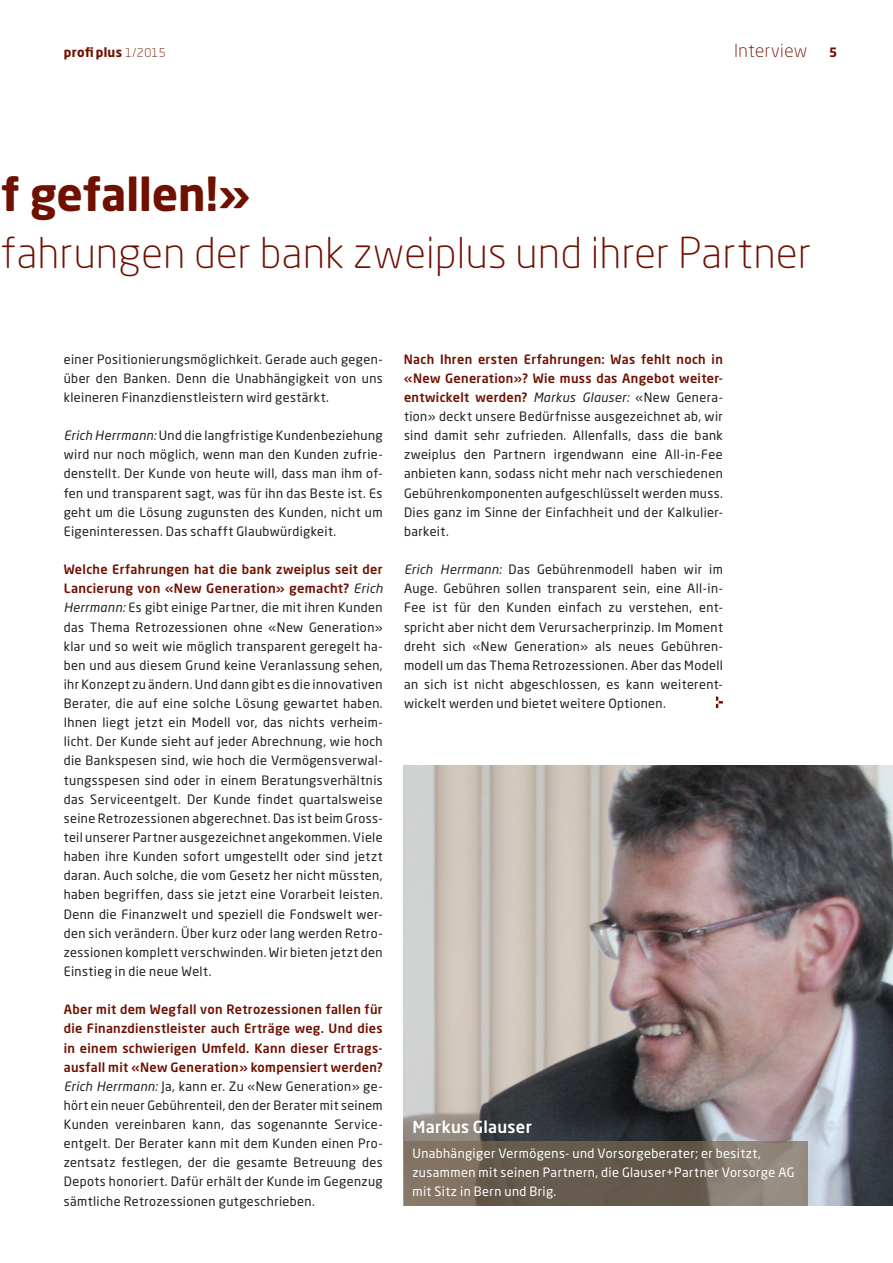
<style>
.page{position:relative;width:893px;height:1263px;background:#fff}
.page>*{position:absolute;margin:0;border:0;box-sizing:border-box;transform-origin:0 0}
.t1{font:700 45px "Neo Sans Pro";color:#6f1000}
.t2{font:300 42px "Neo Sans Pro";letter-spacing:.015em;color:#6f1000}
.t3{font:300 18px "Neo Sans Pro";letter-spacing:.02em;color:#6f1000}
.t4{font:500 16.5px "Neo Sans Pro";letter-spacing:.015em;color:#fff}
.t5{font:12.75px/19.2px "Neo Sans Pro";letter-spacing:.03em;color:#231f20;text-align:justify}
.t6{font:12.75px/19.2px "Neo Sans Pro";letter-spacing:.035em;color:#fff}
.t7{font:700 12.75px "Neo Sans Pro";letter-spacing:.025em;color:#6f1000}
.s1{font-weight:300;font-size:12px}
.s2{font-weight:700;font-size:12.75px}
.s3{font-style:italic}
.s4{font-weight:500;color:#6f1000}
</style>
<div class="page">
<img style="left:404px;top:765px;width:489px;height:440px">
<svg style="left:716px;top:696px;width:7px;height:12px"></svg>
<svg style="left:404px;top:1141px;width:404px;height:64px;background:#74685b"></svg>
<p class="t7" style="left:64px;top:44px;width:103px">profi plus <span class="s1">1/2015</span></p>
<h3 class="t3" style="left:734px;top:40px;width:105px">Interview <span class="s2">5</span></h3>
<h1 class="t1" style="left:1px;top:165px;width:251px">f gefallen!»</h1>
<h2 class="t2" style="left:1px;top:228px;width:812px">fahrungen der bank zweiplus und ihrer Partner</h2>
<p class="t5" style="left:64px;top:349px;width:320px">einer Positionierungsmöglichkeit. Gerade auch gegen&shy;über den Banken. Denn die Unabhängigkeit von uns kleineren Finanzdienstleistern wird gestärkt.</p>
<p class="t5" style="left:64px;top:426px;width:320px"><span class="s3">Erich Herrmann:</span> Und die langfristige Kundenbeziehung wird nur noch möglich, wenn man den Kunden zufrie&shy;denstellt. Der Kunde von heute will, dass man ihm of&shy;fen und transparent sagt, was für ihn das Beste ist. Es geht um die Lösung zugunsten des Kunden, nicht um Eigeninteressen. Das schafft Glaubwürdigkeit.</p>
<p class="t5" style="left:64px;top:560px;width:320px"><span class="s4">Welche Erfahrungen hat die bank zweiplus seit der Lancierung von «New Generation» gemacht?</span> <span class="s3">Erich Herrmann:</span> Es gibt einige Partner, die mit ihren Kunden das Thema Retrozessionen ohne «New Generation» klar und so weit wie möglich transparent geregelt ha&shy;ben und aus diesem Grund keine Veranlassung sehen, ihr Konzept zu ändern. Und dann gibt es die innovativen Berater, die auf eine solche Lösung gewartet haben.<br>Ihnen liegt jetzt ein Modell vor, das nichts verheim&shy;licht. Der Kunde sieht auf jeder Abrechnung, wie hoch die Bankspesen sind, wie hoch die Vermögensverwal&shy;tungsspesen sind oder in einem Beratungsverhältnis das Serviceentgelt. Der Kunde findet quartalsweise seine Retrozessionen abgerechnet. Das ist beim Gross&shy;teil unserer Partner ausgezeichnet angekommen. Viele haben ihre Kunden sofort umgestellt oder sind jetzt daran. Auch solche, die vom Gesetz her nicht müssten, haben begriffen, dass sie jetzt eine Vorarbeit leisten.<br>Denn die Finanzwelt und speziell die Fondswelt wer&shy;den sich verändern. Über kurz oder lang werden Retro&shy;zessionen komplett verschwinden. Wir bieten jetzt den Einstieg in die neue Welt.</p>
<p class="t5" style="left:64px;top:1000px;width:320px"><span class="s4">Aber mit dem Wegfall von Retrozessionen fallen für die Finanzdienstleister auch Erträge weg. Und dies in einem schwierigen Umfeld. Kann dieser Ertrags&shy;ausfall mit «New Generation» kompensiert werden?<br></span><span class="s3">Erich Herrmann:</span> Ja, kann er. Zu «New Generation» ge&shy;hört ein neuer Gebührenteil, den der Berater mit seinem Kunden vereinbaren kann, das sogenannte Service&shy;entgelt. Der Berater kann mit dem Kunden einen Pro&shy;zentsatz festlegen, der die gesamte Betreuung des Depots honoriert. Dafür erhält der Kunde im Gegenzug sämtliche Retrozessionen gutgeschrieben.</p>
<p class="t5" style="left:404px;top:349px;width:320px"><span class="s4">Nach Ihren ersten Erfahrungen: Was fehlt noch in «New Generation»? Wie muss das Angebot weiter&shy;entwickelt werden?</span> <span class="s3">Markus Glauser:</span> «New Genera&shy;tion» deckt unsere Bedürfnisse ausgezeichnet ab, wir sind damit sehr zufrieden. Allenfalls, dass die bank zweiplus den Partnern irgendwann eine All-in-Fee anbieten kann, sodass nicht mehr nach verschiedenen Gebührenkomponenten aufgeschlüsselt werden muss.<br>Dies ganz im Sinne der Einfachheit und der Kalkulier&shy;barkeit.</p>
<p class="t5" style="left:404px;top:560px;width:320px"><span class="s3">Erich Herrmann:</span> Das Gebührenmodell haben wir im Auge. Gebühren sollen transparent sein, eine All-in-Fee ist für den Kunden einfach zu verstehen, ent&shy;spricht aber nicht dem Verursacherprinzip. Im Moment dreht sich «New Generation» als neues Gebühren&shy;modell um das Thema Retrozessionen. Aber das Modell an sich ist nicht abgeschlossen, es kann weiterent&shy;wickelt werden und bietet weitere Optionen.</p>
<p class="t4" style="left:412px;top:1117px;width:121px">Markus Glauser</p>
<p class="t6" style="left:412px;top:1143px;width:384px">Unabhängiger Vermögens- und Vorsorgeberater; er besitzt, zusammen mit seinen Partnern, die Glauser+Partner Vorsorge AG mit Sitz in Bern und Brig.</p>
</div>
